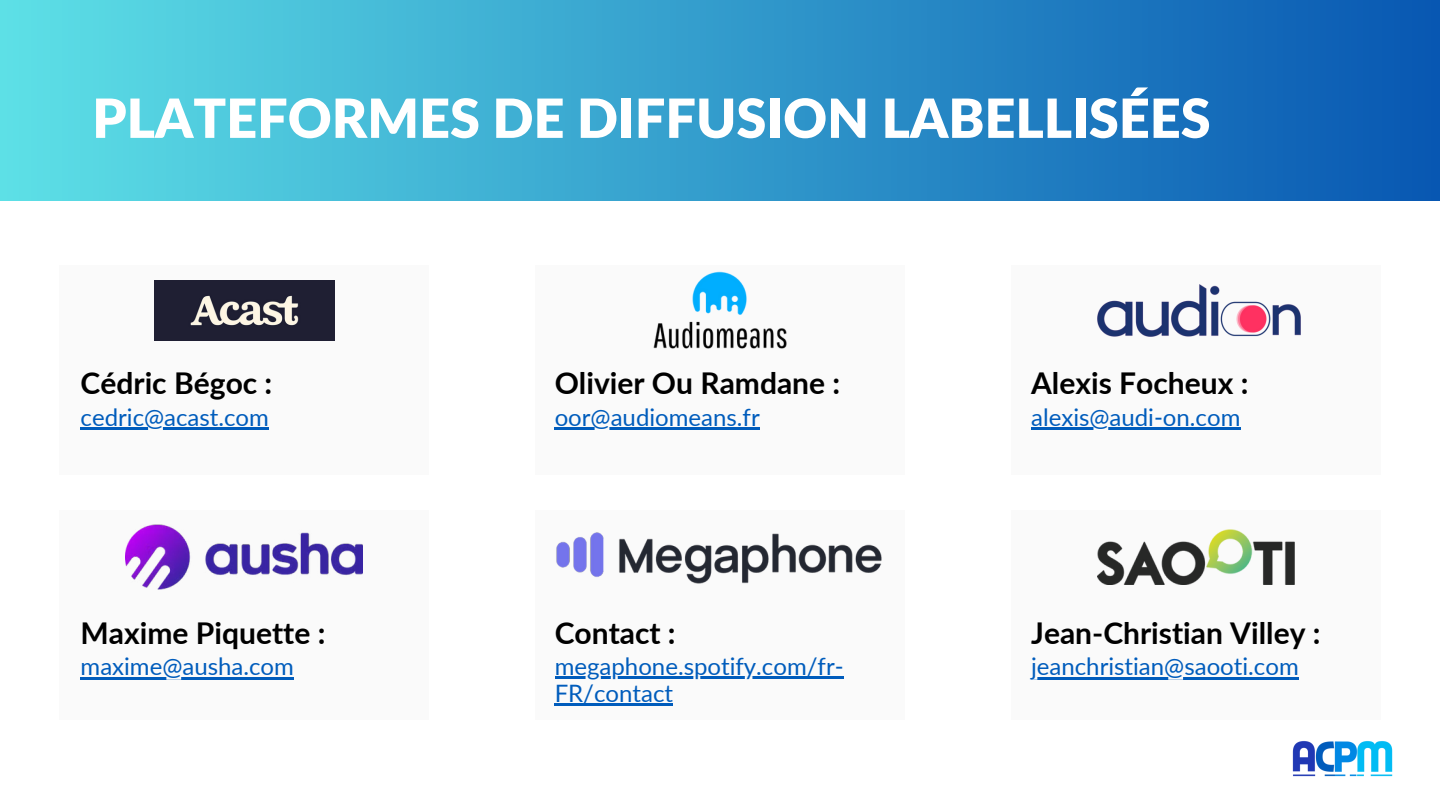
<style>
.page{position:relative;width:1440px;height:810px;background:#fff}
.page>*{position:absolute;margin:0;border:0;box-sizing:border-box;transform-origin:0 0}
.t1{font:900 54px "Lato";color:#fff}
.t2{font:700 30px "Lato";color:#000}
.t3{font:24px/27px "Lato";color:#005cbc}
</style>
<div class="page">
<img style="left:1292px;top:741px;width:101px;height:36px">
<div style="left:59px;top:266px;width:369px;height:208px;background:#fafafa"></div>
<div style="left:536px;top:266px;width:369px;height:208px;background:#fafafa"></div>
<div style="left:1011px;top:266px;width:369px;height:208px;background:#fafafa"></div>
<div style="left:59px;top:511px;width:369px;height:209px;background:#fafafa"></div>
<div style="left:536px;top:511px;width:369px;height:209px;background:#fafafa"></div>
<div style="left:1011px;top:511px;width:369px;height:209px;background:#fafafa"></div>
<img style="left:556px;top:532px;width:326px;height:52px">
<img style="left:1097px;top:529px;width:197px;height:55px">
<img style="left:126px;top:524px;width:236px;height:66px">
<img style="left:154px;top:281px;width:180px;height:60px">
<img style="left:1097px;top:284px;width:204px;height:53px">
<hr style="left:81px;top:427px;width:188px;height:3px;background:#005cbc">
<hr style="left:81px;top:677px;width:213px;height:2px;background:#005cbc">
<hr style="left:555px;top:427px;width:205px;height:3px;background:#005cbc">
<hr style="left:555px;top:676px;width:289px;height:3px;background:#005cbc">
<hr style="left:555px;top:703px;width:118px;height:3px;background:#005cbc">
<hr style="left:1031px;top:427px;width:209px;height:3px;background:#005cbc">
<hr style="left:1031px;top:677px;width:268px;height:2px;background:#005cbc">
<img style="left:653px;top:271px;width:134px;height:78px">
<div style="left:0;top:0;width:1440px;height:201px;background:linear-gradient(to right,#5de0e6,#0857b2)"></div>
<p class="t1" style="left:92px;top:85px;width:1120px">PLATEFORMES DE DIFFUSION LABELLISÉES</p>
<p class="t2" style="left:81px;top:364px;width:193px">Cédric Bégoc :</p>
<p class="t3" style="left:81px;top:403px;width:190px">cedric@acast.com</p>
<p class="t2" style="left:555px;top:364px;width:287px">Olivier Ou Ramdane :</p>
<p class="t3" style="left:555px;top:403px;width:207px">oor@audiomeans.fr</p>
<p class="t2" style="left:1031px;top:364px;width:219px">Alexis Focheux :</p>
<p class="t3" style="left:1031px;top:403px;width:211px">alexis@audi-on.com</p>
<p class="t2" style="left:81px;top:614px;width:246px">Maxime Piquette :</p>
<p class="t2" style="left:555px;top:614px;width:123px">Contact :</p>
<p class="t2" style="left:1031px;top:614px;width:291px">Jean-Christian Villey :</p>
<h2 class="t3" style="left:81px;top:653px;width:215px">maxime@ausha.com</h2>
<h2 class="t3" style="left:555px;top:652px;width:290px">megaphone.spotify.com/fr-<br>FR/contact</h2>
<h2 class="t3" style="left:1031px;top:653px;width:269px">jeanchristian@saooti.com</h2>
</div>
